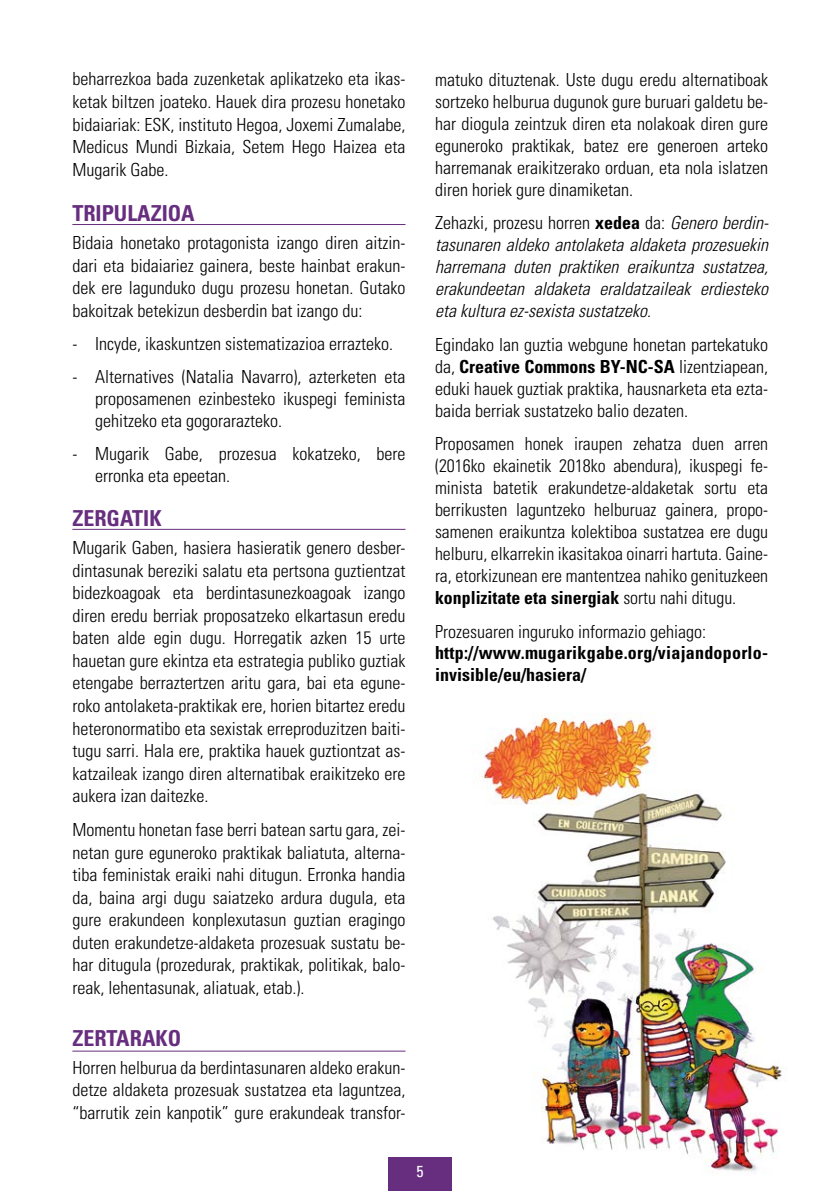
<style>
.page{position:relative;width:840px;height:1191px;background:#fff}
.page>*{position:absolute;margin:0;border:0;box-sizing:border-box;transform-origin:0 0}
.t1{font:700 condensed 22px "Univers";color:#672e7f}
.t2{font:300 condensed 18px/22.6px "Univers";color:#000;text-align:justify}
.t3{font:italic 300 condensed 18px/22px "Univers";color:#000;text-align:justify}
.t4{font:700 condensed 18px/22px "Univers";letter-spacing:.015em;color:#000}
.t5{font:condensed 16px "Univers";color:#fff}
.s1{font-style:normal}
.s2{font-weight:700;font-style:normal}
.s3{font-weight:700}
</style>
<div class="page">
<div style="left:388px;top:1157px;width:63px;height:34px;background:#672e7f"></div>
<img style="left:479px;top:713px;width:303px;height:461px">
<hr style="left:72px;top:224px;width:333px;height:1px;background:#672e7f">
<hr style="left:72px;top:529px;width:333px;height:1px;background:#672e7f">
<hr style="left:72px;top:1050px;width:333px;height:1px;background:#672e7f">
<p class="t2" style="left:72px;top:68px;width:334px">beharrezkoa bada zuzenketak aplikatzeko eta ikas&shy;ketak biltzen joateko. Hauek dira prozesu honetako bidaiariak: ESK, instituto Hegoa, Joxemi Zumalabe, Medicus Mundi Bizkaia, Setem Hego Haizea eta Mugarik Gabe.</p>
<p class="t1" style="left:72px;top:199px;width:124px">TRIPULAZIOA</p>
<p class="t2" style="left:72px;top:231px;width:334px">Bidaia honetako protagonista izango diren aitzin&shy;dari eta bidaiariez gainera, beste hainbat erakun&shy;dek ere lagunduko dugu prozesu honetan. Gutako bakoitzak betekizun desberdin bat izango du:</p>
<p class="t2" style="left:72px;top:332px;width:322px">- Incyde, ikaskuntzen sistematizazioa errazteko.</p>
<p class="t2" style="left:95px;top:365px;width:312px;line-height:21.8px;text-indent:-23px">- Alternatives (Natalia Navarro), azterketen eta proposamenen ezinbesteko ikuspegi feminista gehitzeko eta gogorarazteko.</p>
<p class="t2" style="left:95px;top:442px;width:312px;line-height:21.8px;text-indent:-23px">- Mugarik Gabe, prozesua kokatzeko, bere erronka eta epeetan.</p>
<p class="t1" style="left:72px;top:505px;width:91px">ZERGATIK</p>
<p class="t2" style="left:72px;top:536px;width:334px">Mugarik Gaben, hasiera hasieratik genero desber&shy;dintasunak bereziki salatu eta pertsona guztientzat bidezkoagoak eta berdintasunezkoagoak izango diren eredu berriak proposatzeko elkartasun eredu baten alde egin dugu. Horregatik azken 15 urte hauetan gure ekintza eta estrategia publiko guztiak etengabe berraztertzen aritu gara, bai eta egune&shy;roko antolaketa-praktikak ere, horien bitartez eredu heteronormatibo eta sexistak erreproduzitzen baiti&shy;tugu sarri. Hala ere, praktika hauek guztiontzat as&shy;katzaileak izango diren alternatibak eraikitzeko ere aukera izan daitezke.</p>
<p class="t2" style="left:72px;top:818px;width:334px">Momentu honetan fase berri batean sartu gara, zei&shy;netan gure eguneroko praktikak baliatuta, alterna&shy;tiba feministak eraiki nahi ditugun. Erronka handia da, baina argi dugu saiatzeko ardura dugula, eta gure erakundeen konplexutasun guztian eragingo duten erakundetze-aldaketa prozesuak sustatu be&shy;har ditugula (prozedurak, praktikak, politikak, balo&shy;reak, lehentasunak, aliatuak, etab.).</p>
<p class="t1" style="left:72px;top:1024px;width:110px">ZERTARAKO</p>
<p class="t2" style="left:72px;top:1056px;width:334px">Horren helburua da berdintasunaren aldeko erakun&shy;detze aldaketa prozesuak sustatzea eta laguntzea, “barrutik zein kanpotik” gure erakundeak transfor-</p>
<p class="t2" style="left:435px;top:68px;width:334px;line-height:22px">matuko dituztenak. Uste dugu eredu alternatiboak sortzeko helburua dugunok gure buruari galdetu be&shy;har diogula zeintzuk diren eta nolakoak diren gure eguneroko praktikak, batez ere generoen arteko harremanak eraikitzerako orduan, eta nola islatzen diren horiek gure dinamiketan.</p>
<p class="t3" style="left:435px;top:212px;width:335px"><span class="s1">Zehazki, prozesu horren</span> <span class="s2">xedea</span> <span class="s1">da:</span> Genero berdin&shy;tasunaren aldeko antolaketa aldaketa prozesuekin harremana duten praktiken eraikuntza sustatzea, erakundeetan aldaketa eraldatzaileak erdiesteko eta kultura ez-sexista sustatzeko<span class="s1">.</span></p>
<p class="t2" style="left:435px;top:333px;width:334px;line-height:22px">Egindako lan guztia webgune honetan partekatuko da, <span class="s3">Creative Commons BY-NC-SA</span> lizentziapean, eduki hauek guztiak praktika, hausnarketa eta ezta&shy;baida berriak sustatzeko balio dezaten.</p>
<p class="t2" style="left:435px;top:432px;width:334px;line-height:22px">Proposamen honek iraupen zehatza duen arren (2016ko ekainetik 2018ko abendura), ikuspegi fe&shy;minista batetik erakundetze-aldaketak sortu eta berrikusten laguntzeko helburuaz gainera, propo&shy;samenen eraikuntza kolektiboa sustatzea ere dugu helburu, elkarrekin ikasitakoa oinarri hartuta. Gaine&shy;ra, etorkizunean ere mantentzea nahiko genituzkeen <span class="s3">konplizitate eta sinergiak</span> sortu nahi ditugu.</p>
<p class="t2" style="left:435px;top:619px;width:272px">Prozesuaren inguruko informazio gehiago:</p>
<p class="t4" style="left:435px;top:641px;width:334px">http://www.mugarikgabe.org/viajandoporlo&shy;invisible/eu/hasiera/</p>
<p class="t5" style="left:416px;top:1161px;width:9px">5</p>
</div>
